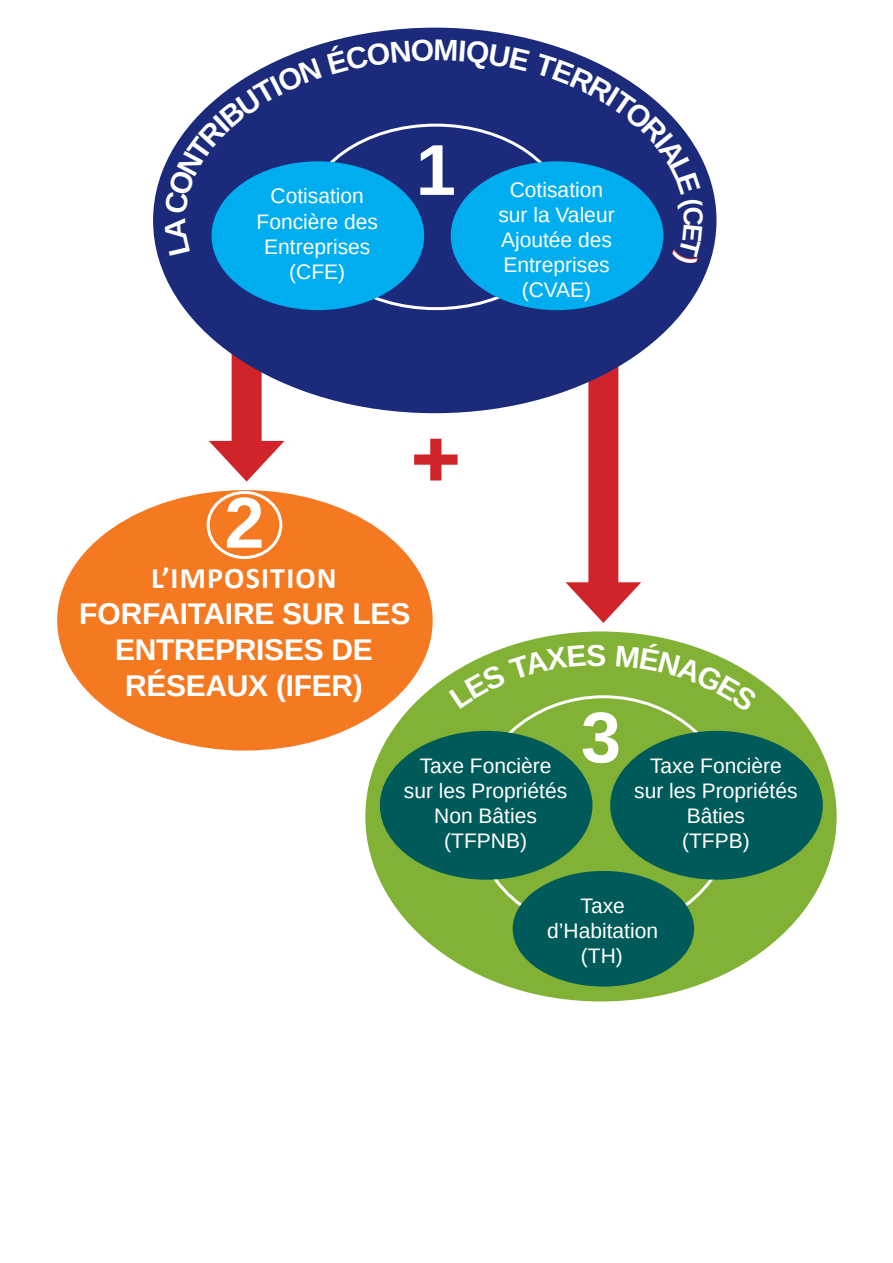
<style>
.page{position:relative;width:893px;height:1263px;background:#fff}
.page>*{position:absolute;margin:0;border:0;box-sizing:border-box;transform-origin:0 0}
.t1{font:700 108px "Agency FB";color:#d1232a}
.t2{font:700 72px "Arimo";color:#fff}
.t3{font:700 30px/36px "Arimo";letter-spacing:-.01em;color:#fff;text-align:center}
.t4{font:700 30px "Calibri";letter-spacing:.04em;color:#fff}
.t5{font:21px/25.2px "Arimo";color:#fff;text-align:center}
</style>
<div class="page">
<div style="left:232px;top:300px;width:30px;height:155px;background:#d1232a"></div>
<svg style="left:209px;top:441px;width:75px;height:41px"></svg>
<div style="left:588px;top:264px;width:30px;height:332px;background:#d1232a"></div>
<svg style="left:566px;top:582px;width:75px;height:41px"></svg>
<div style="left:153px;top:28px;width:563px;height:385px;background:#1b2a7a;border-radius:50%"></div>
<div style="left:57px;top:490px;width:376px;height:260px;background:#f47921;border-radius:50%"></div>
<div style="left:365px;top:631px;width:472px;height:370px;background:#81b236;border-radius:50%"></div>
<div style="left:451px;top:161px;width:212px;height:149px;background:#00aeef;border-radius:50%"></div>
<div style="left:212px;top:161px;width:212px;height:149px;background:#00aeef;border-radius:50%"></div>
<div style="left:380px;top:731px;width:212px;height:149px;background:#005a5a;border-radius:50%"></div>
<div style="left:610px;top:731px;width:213px;height:149px;background:#005a5a;border-radius:50%"></div>
<div style="left:513px;top:871px;width:181px;height:115px;background:#005a5a;border-radius:50%"></div>
<div style="left:207px;top:491px;width:75px;height:68px;border:3px solid #fff;border-radius:50%"></div>
<svg style="left:165px;top:39px;width:538px;height:226px"></svg>
<svg style="left:449px;top:644px;width:156px;height:64px"></svg>
<svg style="left:616px;top:642px;width:142px;height:70px"></svg>
<p class="t5" style="left:257px;top:184px;width:123px">Cotisation<br>Foncière des<br>Entreprises (CFE)</p>
<h2 class="t2" style="left:416px;top:120px;width:42px">1</h2>
<p class="t5" style="left:498px;top:177px;width:118px">Cotisation sur la Valeur<br>Ajoutée des<br>Entreprises (CVAE)</p>
<h2 class="t2" style="left:224px;top:473px;width:42px">2</h2>
<h1 class="t1" style="left:410px;top:388px;width:53px">+</h1>
<h3 class="t4" style="left:151px;top:558px;width:187px">L’IMPOSITION</h3>
<h3 class="t3" style="left:79px;top:596px;width:333px">FORFAITAIRE SUR LES<br>ENTREPRISES DE<br>RÉSEAUX (IFER)</h3>
<h2 class="t2" style="left:581px;top:688px;width:42px">3</h2>
<p class="t5" style="left:404px;top:753px;width:165px">Taxe Foncière sur les Propriétés<br>Non Bâties (TFPNB)</p>
<p class="t5" style="left:634px;top:753px;width:165px">Taxe Foncière sur les Propriétés<br>Bâties<br>(TFPB)</p>
<p class="t5" style="left:547px;top:893px;width:112px">Taxe d’Habitation (TH)</p>
</div>
